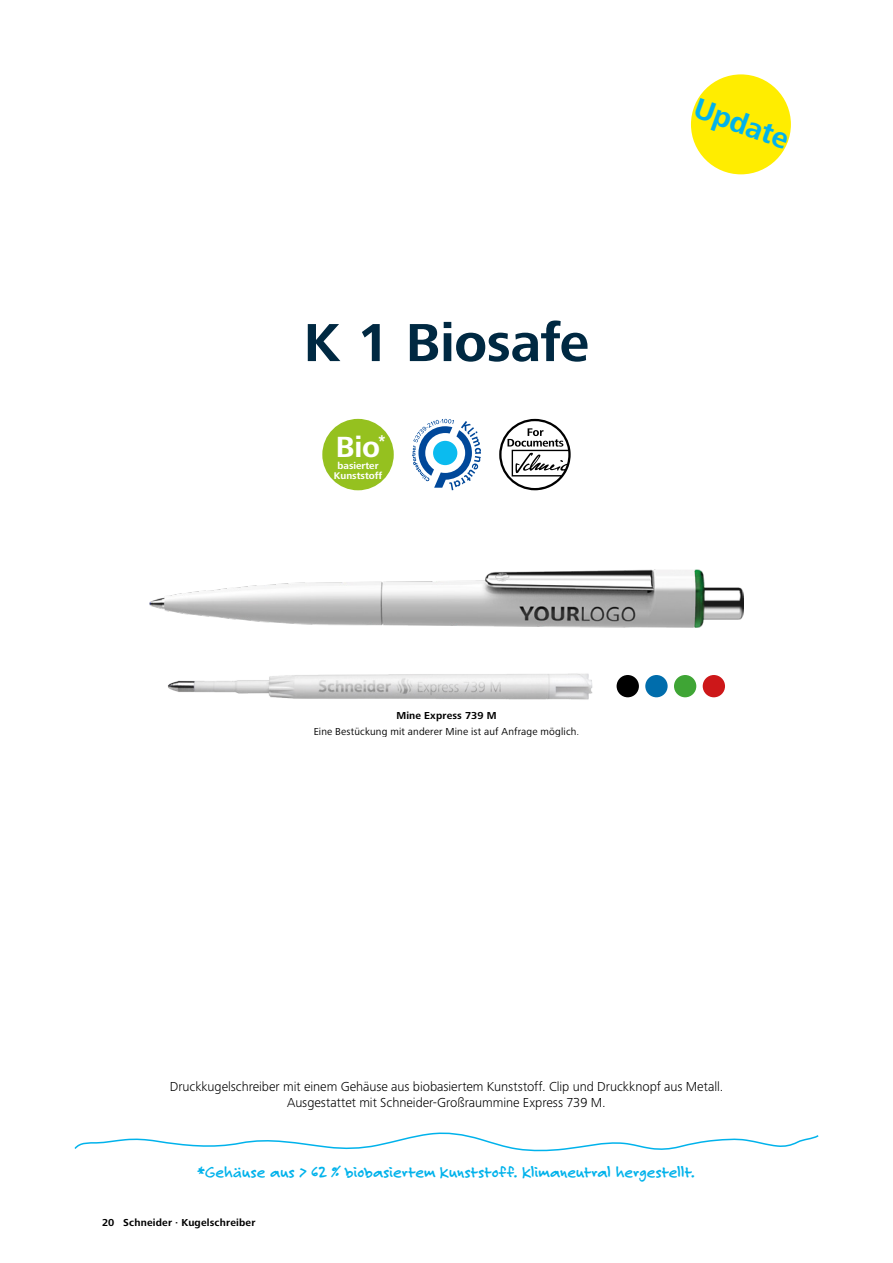
<style>
.page{position:relative;width:893px;height:1263px;background:#fff}
.page>*{position:absolute;margin:0;border:0;box-sizing:border-box;transform-origin:0 0}
.t1{font:700 55.5px "Frutiger Next LTW1 G";letter-spacing:-.01em;color:#002942}
.t2{font:700 30.3px "Frutiger Next LTW1 G";color:#fff}
.t3{font:700 29.85px "Frutiger Next LTW1 G";color:#00b2eb}
.t4{font:700 17.7px "Frutiger Next LTW1 G";color:#fff}
.t5{font:700 16.5px "Felt Tip Roman";color:#00b2eb}
.t6{font:300 13.5px/16.5px "Frutiger Next LTW1 G";color:#000;text-align:center}
.t7{font:10.5px/15.9px "Frutiger Next LTW1 G";letter-spacing:.015em;color:#000;text-align:center}
.t8{font:700 10.5px "Frutiger Next LTW1 G";letter-spacing:.015em;color:#000}
.t9{font:700 10.05px/10.1px "Frutiger Next LTW1 G";color:#fff;text-align:center}
.s1{font-weight:700}
.s2{font-weight:300}
</style>
<div class="page">
<div style="left:322px;top:419px;width:72px;height:71px;background:#95c11f;border-radius:50%"></div>
<svg style="left:412px;top:419px;width:69px;height:71px"></svg>
<svg style="left:499px;top:419px;width:72px;height:71px"></svg>
<img style="left:149px;top:569px;width:594px;height:58px">
<div style="left:645px;top:675px;width:23px;height:22px;background:#006dac;border-radius:50%"></div>
<div style="left:674px;top:675px;width:22px;height:22px;background:#3fa535;border-radius:50%"></div>
<div style="left:703px;top:675px;width:22px;height:22px;background:#cd1719;border-radius:50%"></div>
<div style="left:617px;top:675px;width:22px;height:22px;background:#000;border-radius:50%"></div>
<img style="left:168px;top:673px;width:425px;height:27px">
<svg style="left:74px;top:1132px;width:744px;height:19px"></svg>
<div style="left:691px;top:74px;width:100px;height:100px;background:#ffed00;border-radius:50%"></div>
<h1 class="t1" style="left:304px;top:311px;width:287px">K 1 Biosafe</h1>
<h3 class="t4" style="left:378px;top:431px;width:9px">*</h3>
<h2 class="t2" style="left:336px;top:430px;width:46px">Bio</h2>
<p class="t9" style="left:334px;top:461px;width:50px">basierter<br>Kunststoff</p>
<p class="t7" style="left:314px;top:707px;width:267px"><span class="s1">Mine Express 739 M<br></span>Eine Bestückung mit anderer Mine ist auf Anfrage möglich<span class="s2">.</span></p>
<h3 class="t3" style="left:701px;top:90px;width:100px;rotate:20deg">Update</h3>
<p class="t6" style="left:170px;top:1078px;width:555px">Druckkugelschreiber mit einem Gehäuse aus biobasiertem Kunststoff. Clip und Druckknopf aus Metall.<br>Ausgestattet mit Schneider-Großraummine Express 739 M.</p>
<p class="t5" style="left:198px;top:1161px;width:498px">*Gehäuse aus &gt; 62 % biobasiertem Kunststoff. Klimaneutral hergestellt.</p>
<p class="t8" style="left:102px;top:1216px;width:155px">20 Schneider · Kugelschreiber</p>
</div>
